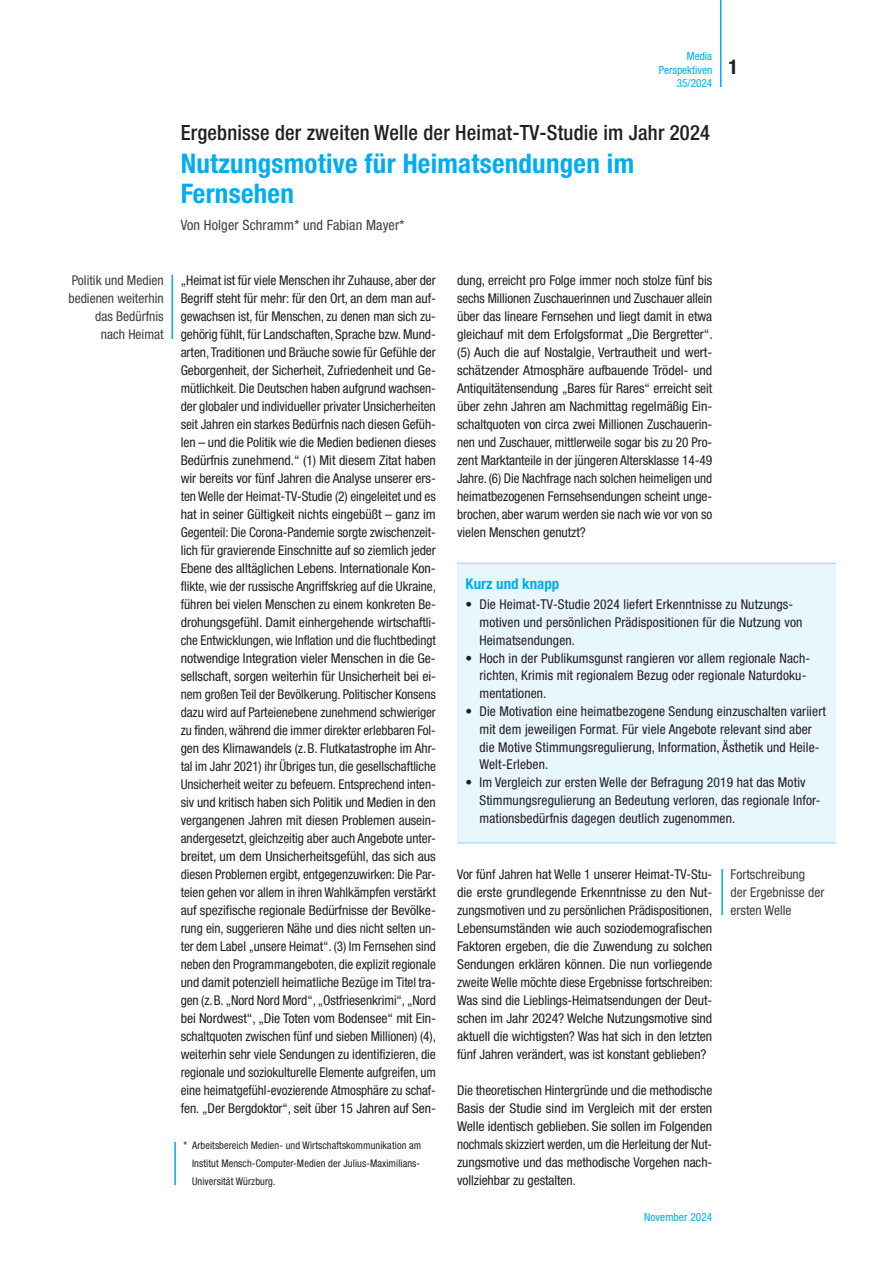
<style>
.page{position:relative;width:893px;height:1263px;background:#fff}
.page>*{position:absolute;margin:0;border:0;box-sizing:border-box;transform-origin:0 0}
.t1{font:700 condensed 27px/30px "Helvetica Neue LT Std";letter-spacing:.01em;color:#00aeef}
.t2{font:500 condensed 21px "Helvetica Neue LT Std";letter-spacing:.01em;color:#231f20}
.t3{font:700 condensed 20.25px "Helvetica Neue LT Std";color:#231f20}
.t4{font:700 condensed 15px "Helvetica Neue LT Std";color:#00aeef}
.t5{font:condensed 14.25px "Helvetica Neue LT Std";letter-spacing:.01em;color:#3e3e3f}
.t6{font:condensed 13.5px/18px "Helvetica Neue LT Std";letter-spacing:.01em;color:#231f20;text-align:justify}
.t7{font:condensed 13.5px/18px "Helvetica Neue LT Std";color:#3e3e3f;text-align:right}
.t8{font:condensed 11.25px/13.5px "Helvetica Neue LT Std";color:#00aeef;text-align:right}
.t9{font:condensed 10.5px/18px "Helvetica Neue LT Std";letter-spacing:.01em;color:#231f20;text-align:justify}
</style>
<div class="page">
<hr style="left:720px;top:0;width:1px;height:87px;background:#00aeef">
<div style="left:457px;top:563px;width:379px;height:280px;background:#e8f6fd"></div>
<hr style="left:457px;top:563px;width:379px;height:1px;background:#aae0f9">
<hr style="left:457px;top:842px;width:379px;height:2px;background:#aae0f9">
<hr style="left:171px;top:275px;width:2px;height:64px;background:#00aeef">
<hr style="left:721px;top:869px;width:2px;height:46px;background:#00aeef">
<hr style="left:174px;top:1142px;width:2px;height:43px;background:#00aeef">
<p class="t8" style="left:659px;top:49px;width:55px">Media<br>Perspektiven<br>35/2024</p>
<h3 class="t3" style="left:728px;top:54px;width:11px">1</h3>
<h2 class="t2" style="left:181px;top:120px;width:531px">Ergebnisse der zweiten Welle der Heimat-TV-Studie im Jahr 2024</h2>
<h1 class="t1" style="left:181px;top:148px;width:455px">Nutzungsmotive für Heimatsendungen im<br>Fernsehen</h1>
<p class="t5" style="left:181px;top:216px;width:225px">Von Holger Schramm* und Fabian Mayer*</p>
<p class="t7" style="left:68px;top:271px;width:97px">Politik und Medien bedienen weiterhin das Bedürfnis nach Heimat</p>
<p class="t6" style="left:181px;top:271px;width:257px">„Heimat ist für viele Menschen ihr Zuhause, aber der Begriff steht für mehr: für den Ort, an dem man auf&shy;gewachsen ist, für Menschen, zu denen man sich zu&shy;gehörig fühlt, für Landschaften, Sprache bzw. Mund&shy;arten, Traditionen und Bräuche sowie für Gefühle der Geborgenheit, der Sicherheit, Zufriedenheit und Ge&shy;mütlichkeit. Die Deutschen haben aufgrund wachsen&shy;der globaler und individueller privater Unsicherheiten seit Jahren ein starkes Bedürfnis nach diesen Gefüh&shy;len – und die Politik wie die Medien bedienen dieses Bedürfnis zunehmend.“ (1) Mit diesem Zitat haben wir bereits vor fünf Jahren die Analyse unserer ers&shy;ten Welle der Heimat-TV-Studie (2) eingeleitet und es hat in seiner Gültigkeit nichts eingebüßt – ganz im Gegenteil: Die Corona-Pandemie sorgte zwischenzeit&shy;lich für gravierende Einschnitte auf so ziemlich jeder Ebene des alltäglichen Lebens. Internationale Kon&shy;flikte, wie der russische Angriffskrieg auf die Ukraine, führen bei vielen Menschen zu einem konkreten Be&shy;drohungsgefühl. Damit einhergehende wirtschaftli&shy;che Entwicklungen, wie Inflation und die fluchtbedingt notwendige Integration vieler Menschen in die Ge&shy;sellschaft, sorgen weiterhin für Unsicherheit bei ei&shy;nem großen Teil der Bevölkerung. Politischer Konsens dazu wird auf Parteienebene zunehmend schwieriger zu finden, während die immer direkter erlebbaren Fol&shy;gen des Klimawandels (z.B. Flutkatastrophe im Ahr&shy;tal im Jahr 2021) ihr Übriges tun, die gesellschaftliche Unsicherheit weiter zu befeuern. Entsprechend inten&shy;siv und kritisch haben sich Politik und Medien in den vergangenen Jahren mit diesen Problemen ausein&shy;andergesetzt, gleichzeitig aber auch Angebote unter&shy;breitet, um dem Unsicherheitsgefühl, das sich aus diesen Problemen ergibt, entgegenzuwirken: Die Par&shy;teien gehen vor allem in ihren Wahlkämpfen verstärkt auf spezifische regionale Bedürfnisse der Bevölke&shy;rung ein, suggerieren Nähe und dies nicht selten un&shy;ter dem Label „unsere Heimat“. (3) Im Fernsehen sind neben den Programmangeboten, die explizit regionale und damit potenziell heimatliche Bezüge im Titel tra&shy;gen (z.B. „Nord Nord Mord“, „Ostfriesenkrimi“, „Nord bei Nordwest“, „Die Toten vom Bodensee“ mit Ein&shy;schaltquoten zwischen fünf und sieben Millionen) (4), weiterhin sehr viele Sendungen zu identifizieren, die regionale und soziokulturelle Elemente aufgreifen, um eine heimatgefühl-evozierende Atmosphäre zu schaf&shy;fen. „Der Bergdoktor“, seit über 15 Jahren auf Sen-</p>
<p class="t6" style="left:457px;top:271px;width:257px">dung, erreicht pro Folge immer noch stolze fünf bis sechs Millionen Zuschauerinnen und Zuschauer allein über das lineare Fernsehen und liegt damit in etwa gleichauf mit dem Erfolgsformat „Die Bergretter“. (5) Auch die auf Nostalgie, Vertrautheit und wert&shy;schätzender Atmosphäre aufbauende Trödel- und Antiquitätensendung „Bares für Rares“ erreicht seit über zehn Jahren am Nachmittag regelmäßig Ein&shy;schaltquoten von circa zwei Millionen Zuschauerin&shy;nen und Zuschauer, mittlerweile sogar bis zu 20 Pro&shy;zent Marktanteile in der jüngeren Altersklasse 14-49<br>Jahre. (6) Die Nachfrage nach solchen heimeligen und heimatbezogenen Fernsehsendungen scheint unge&shy;brochen, aber warum werden sie nach wie vor von so vielen Menschen genutzt?</p>
<p class="t4" style="left:466px;top:574px;width:95px">Kurz und knapp</p>
<p class="t6" style="left:479px;top:595px;width:324px;text-align:left;text-indent:-14px">• Die Heimat-TV-Studie 2024 liefert Erkenntnisse zu Nutzungs&shy;motiven und persönlichen Prädispositionen für die Nutzung von<br>Heimatsendungen.</p>
<p class="t6" style="left:479px;top:649px;width:331px;text-align:left;text-indent:-14px">• Hoch in der Publikumsgunst rangieren vor allem regionale Nach&shy;richten, Krimis mit regionalem Bezug oder regionale Naturdoku&shy;mentationen.</p>
<p class="t6" style="left:479px;top:702px;width:348px;text-align:left;text-indent:-14px">• Die Motivation eine heimatbezogene Sendung einzuschalten variiert mit dem jeweiligen Format. Für viele Angebote relevant sind aber die Motive Stimmungsregulierung, Information, Ästhetik und Heile-Welt-Erleben.</p>
<p class="t6" style="left:479px;top:773px;width:341px;text-align:left;text-indent:-14px">• Im Vergleich zur ersten Welle der Befragung 2019 hat das Motiv<br>Stimmungsregulierung an Bedeutung verloren, das regionale Infor&shy;mationsbedürfnis dagegen deutlich zugenommen.</p>
<p class="t6" style="left:457px;top:865px;width:257px">Vor fünf Jahren hat Welle 1 unserer Heimat-TV-Stu&shy;die erste grundlegende Erkenntnisse zu den Nut&shy;zungsmotiven und zu persönlichen Prädispositionen, Lebensumständen wie auch soziodemografischen Faktoren ergeben, die die Zuwendung zu solchen Sendungen erklären können. Die nun vorliegende zweite Welle möchte diese Ergebnisse fortschreiben:<br>Was sind die Lieblings-Heimatsendungen der Deut&shy;schen im Jahr 2024? Welche Nutzungsmotive sind aktuell die wichtigsten? Was hat sich in den letzten fünf Jahren verändert, was ist konstant geblieben?</p>
<p class="t6" style="left:457px;top:1081px;width:257px">Die theoretischen Hintergründe und die methodische Basis der Studie sind im Vergleich mit der ersten Welle identisch geblieben. Sie sollen im Folgenden nochmals skizziert werden, um die Herleitung der Nut&shy;zungsmotive und das methodische Vorgehen nach&shy;vollziehbar zu gestalten.</p>
<p class="t7" style="left:731px;top:865px;width:95px;text-align:left">Fortschreibung der Ergebnisse der ersten Welle</p>
<p class="t9" style="left:192px;top:1136px;width:231px;text-indent:-8px">* Arbeitsbereich Medien- und Wirtschaftskommunikation am Institut Mensch-Computer-Medien der Julius-Maximilians-Universität Würzburg.</p>
<p class="t8" style="left:644px;top:1210px;width:70px">November 2024</p>
</div>
